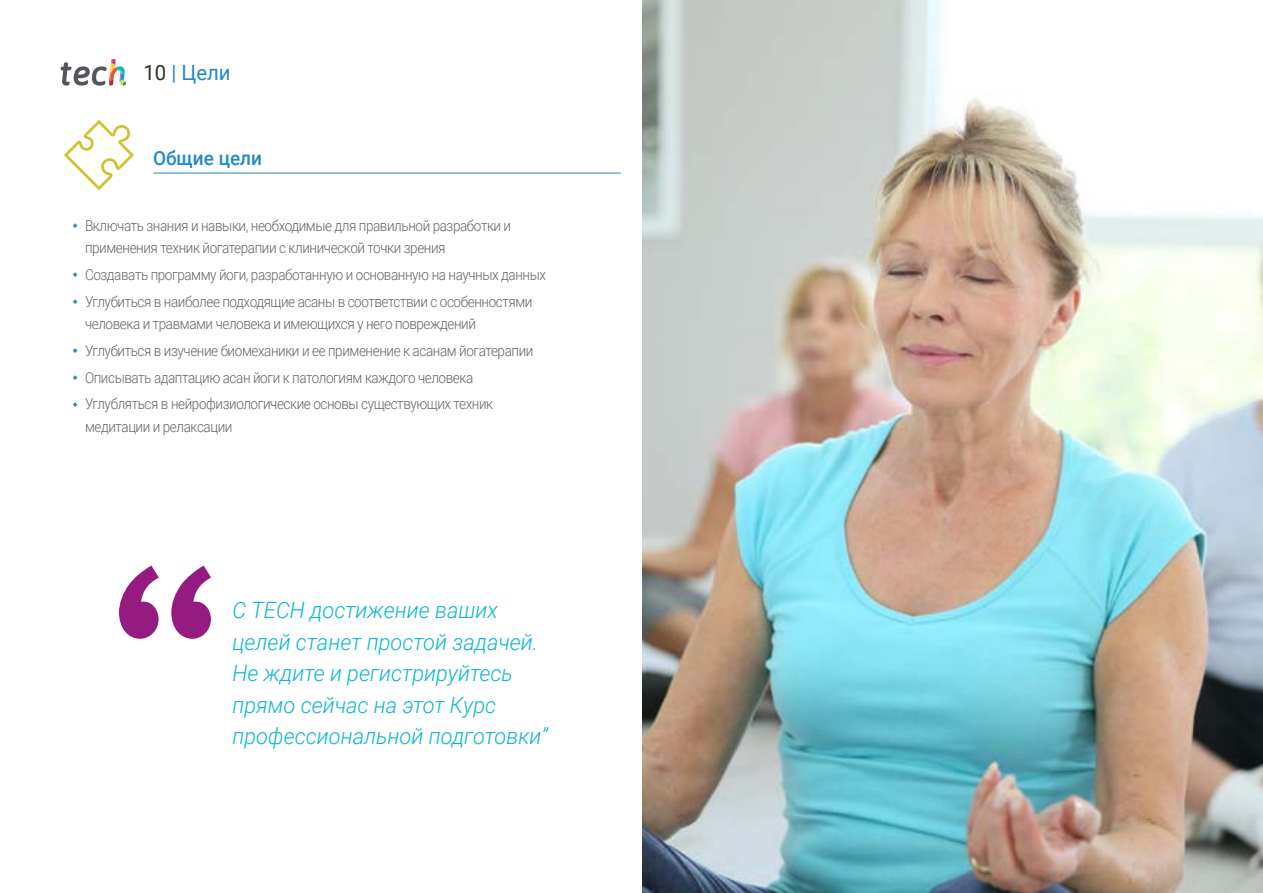
<style>
.page{position:relative;width:1263px;height:893px;background:#fff}
.page>*{position:absolute;margin:0;border:0;box-sizing:border-box;transform-origin:0 0}
.t1{font:italic 300 22.5px/31.5px "Roboto";color:#0fb6cf}
.t2{font:21px "Roboto";color:#2488c9}
.t3{font:500 19.5px "Roboto";color:#2488c9}
.t4{font:300 15px/26.7px "Roboto";letter-spacing:-.03em;color:#61646a;scale:.9 1}
.s1{color:#312e20}
</style>
<div class="page">
<svg style="left:61px;top:59px;width:65px;height:27px"></svg>
<hr style="left:153px;top:173px;width:468px;height:1px;background:#2488c9">
<svg style="left:64px;top:120px;width:70px;height:70px"></svg>
<img style="left:642px;top:0;width:621px;height:893px">
<svg style="left:119px;top:566px;width:92px;height:73px"></svg>
<h2 class="t2" style="left:144px;top:57px;width:89px"><span class="s1">10</span> | Цели</h2>
<h3 class="t3" style="left:153px;top:144px;width:110px">Общие цели</h3>
<p class="t4" style="left:85px;top:213px;width:475px;line-height:22.5px">Включать знания и навыки, необходимые для правильной разработки и применения техник йогатерапии с клинической точки зрения</p>
<p class="t4" style="left:85px;top:261px;width:514px">Создавать программу йоги, разработанную и основанную на научных данных<br>Углубиться в наиболее подходящие асаны в соответствии с особенностями</p>
<p class="t4" style="left:85px;top:310px;width:500px">человека и травмами человека и имеющихся у него повреждений Углубиться в изучение биомеханики и ее применение к асанам йогатерапии Описывать адаптацию асан йоги к патологиям каждого человека Углубляться в нейрофизиологические основы существующих техник</p>
<p class="t4" style="left:85px;top:413px;width:165px">медитации и релаксации</p>
<h1 class="t1" style="left:232px;top:594px;width:317px">С TECH достижение ваших целей станет простой задачей.<br>Не ждите и регистрируйтесь прямо сейчас на этот Курс профессиональной подготовки”</h1>
</div>
